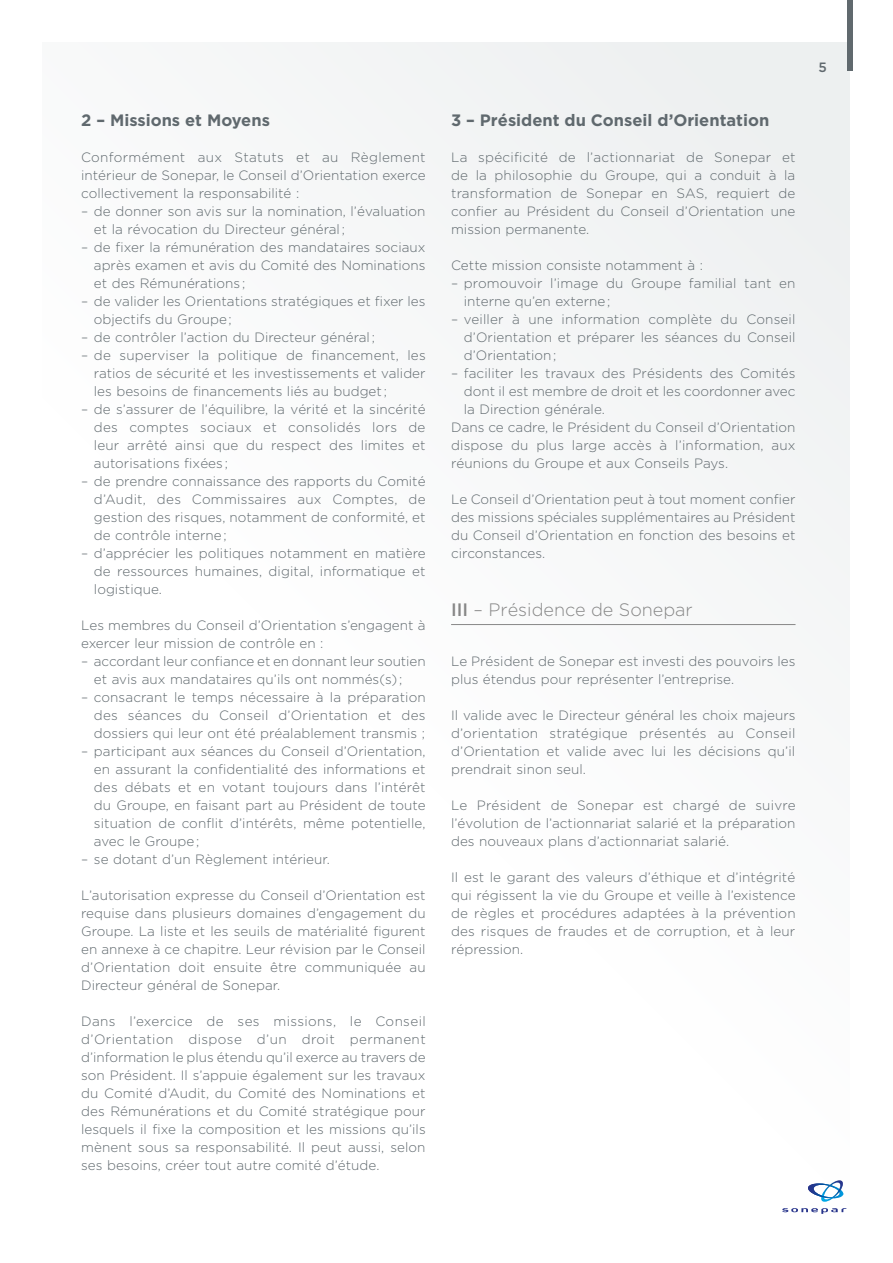
<style>
.page{position:relative;width:893px;height:1263px;background:#fff}
.page>*{position:absolute;margin:0;border:0;box-sizing:border-box;transform-origin:0 0}
.t1{font:300 18px "Gotham HTF";color:#878787}
.t2{font:700 16.5px "Gotham HTF";color:#60696e}
.t3{font:300 13.5px/18px "Gotham HTF";letter-spacing:.005em;color:#60696e;text-align:justify}
.t4{font:500 13.5px "Gotham HTF";color:#60696e}
.s1{font-weight:500}
</style>
<div class="page">
<div style="left:847px;top:0;width:5px;height:71px;background:#60696e"></div>
<hr style="left:451px;top:624px;width:344px;height:1px;background:#878787">
<svg style="left:782px;top:1180px;width:65px;height:34px"></svg>
<p class="t2" style="left:81px;top:111px;width:190px">2 – Missions et Moyens</p>
<p class="t3" style="left:81px;top:148px;width:346px">Conformément aux Statuts et au Règlement intérieur de Sonepar, le Conseil d’Orientation exerce collectivement la responsabilité :</p>
<p class="t3" style="left:94px;top:202px;width:333px;text-indent:-13px">– de donner son avis sur la nomination, l’évaluation et la révocation du Directeur général ;</p>
<p class="t3" style="left:94px;top:238px;width:333px;text-indent:-13px">– de fixer la rémunération des mandataires sociaux après examen et avis du Comité des Nominations et des Rémunérations ;</p>
<p class="t3" style="left:94px;top:292px;width:333px;text-indent:-13px">– de valider les Orientations stratégiques et fixer les objectifs du Groupe;</p>
<p class="t3" style="left:81px;top:328px;width:295px">– de contrôler l’action du Directeur général ;</p>
<p class="t3" style="left:94px;top:346px;width:333px;text-indent:-13px">– de superviser la politique de financement, les ratios de sécurité et les investissements et valider les besoins de financements liés au budget ;</p>
<p class="t3" style="left:94px;top:400px;width:333px;text-indent:-13px">– de s’assurer de l’équilibre, la vérité et la sincérité des comptes sociaux et consolidés lors de leur arrêté ainsi que du respect des limites et autorisations fixées ;</p>
<p class="t3" style="left:94px;top:472px;width:333px;text-indent:-13px">– de prendre connaissance des rapports du Comité d’Audit, des Commissaires aux Comptes, de gestion des risques, notamment de conformité, et de contrôle interne;</p>
<p class="t3" style="left:94px;top:544px;width:333px;text-indent:-13px">– d’apprécier les politiques notamment en matière de ressources humaines, digital, informatique et logistique.</p>
<p class="t3" style="left:81px;top:616px;width:346px">Les membres du Conseil d’Orientation s’engagent à exercer leur mission de contrôle en :</p>
<p class="t3" style="left:94px;top:652px;width:333px;text-indent:-13px">– accordant leur confiance et en donnant leur soutien et avis aux mandataires qu’ils ont nommés(s) ;</p>
<p class="t3" style="left:94px;top:688px;width:333px;text-indent:-13px">– consacrant le temps nécessaire à la préparation des séances du Conseil d’Orientation et des dossiers qui leur ont été préalablement transmis ;</p>
<p class="t3" style="left:94px;top:742px;width:333px;text-indent:-13px">– participant aux séances du Conseil d’Orientation, en assurant la confidentialité des informations et des débats et en votant toujours dans l’intérêt du Groupe, en faisant part au Président de toute situation de conflit d’intérêts, même potentielle, avec le Groupe;</p>
<p class="t3" style="left:81px;top:850px;width:250px">– se dotant d’un Règlement intérieur.</p>
<p class="t3" style="left:81px;top:886px;width:346px">L’autorisation expresse du Conseil d’Orientation est requise dans plusieurs domaines d’engagement du Groupe. La liste et les seuils de matérialité figurent en annexe à ce chapitre. Leur révision par le Conseil d’Orientation doit ensuite être communiquée au Directeur général de Sonepar.</p>
<p class="t3" style="left:81px;top:1012px;width:346px">Dans l’exercice de ses missions, le Conseil d’Orientation dispose d’un droit permanent d’information le plus étendu qu’il exerce au travers de son Président. Il s’appuie également sur les travaux du Comité d’Audit, du Comité des Nominations et des Rémunérations et du Comité stratégique pour lesquels il fixe la composition et les missions qu’ils mènent sous sa responsabilité. Il peut aussi, selon ses besoins, créer tout autre comité d’étude.</p>
<p class="t2" style="left:451px;top:111px;width:320px">3 – Président du Conseil d’Orientation</p>
<p class="t3" style="left:451px;top:148px;width:346px">La spécificité de l’actionnariat de Sonepar et de la philosophie du Groupe, qui a conduit à la transformation de Sonepar en SAS, requiert de confier au Président du Conseil d’Orientation une mission permanente.</p>
<p class="t3" style="left:451px;top:256px;width:253px">Cette mission consiste notamment à :</p>
<p class="t3" style="left:464px;top:274px;width:333px;text-indent:-13px">– promouvoir l’image du Groupe familial tant en interne qu’en externe;</p>
<p class="t3" style="left:464px;top:310px;width:333px;text-indent:-13px">– veiller à une information complète du Conseil d’Orientation et préparer les séances du Conseil d’Orientation;</p>
<p class="t3" style="left:451px;top:364px;width:346px">– faciliter les travaux des Présidents des Comités</p>
<p class="t3" style="left:464px;top:382px;width:333px">dont il est membre de droit et les coordonner avec</p>
<p class="t3" style="left:464px;top:400px;width:143px">la Direction générale.</p>
<p class="t3" style="left:451px;top:418px;width:346px">Dans ce cadre, le Président du Conseil d’Orientation</p>
<p class="t3" style="left:451px;top:436px;width:346px">dispose du plus large accès à l’information, aux</p>
<p class="t3" style="left:451px;top:454px;width:279px">réunions du Groupe et aux Conseils Pays.</p>
<p class="t3" style="left:451px;top:490px;width:346px">Le Conseil d’Orientation peut à tout moment confier des missions spéciales supplémentaires au Président du Conseil d’Orientation en fonction des besoins et circonstances.</p>
<h1 class="t1" style="left:451px;top:599px;width:243px"><span class="s1">III</span> – Présidence de Sonepar</h1>
<p class="t3" style="left:451px;top:652px;width:346px">Le Président de Sonepar est investi des pouvoirs les plus étendus pour représenter l’entreprise.</p>
<p class="t3" style="left:451px;top:706px;width:346px">Il valide avec le Directeur général les choix majeurs d’orientation stratégique présentés au Conseil d’Orientation et valide avec lui les décisions qu’il prendrait sinon seul.</p>
<p class="t3" style="left:451px;top:796px;width:346px">Le Président de Sonepar est chargé de suivre l’évolution de l’actionnariat salarié et la préparation des nouveaux plans d’actionnariat salarié.</p>
<p class="t3" style="left:451px;top:868px;width:346px">Il est le garant des valeurs d’éthique et d’intégrité qui régissent la vie du Groupe et veille à l’existence de règles et procédures adaptées à la prévention des risques de fraudes et de corruption, et à leur répression.</p>
<p class="t4" style="left:818px;top:59px;width:10px">5</p>
</div>
